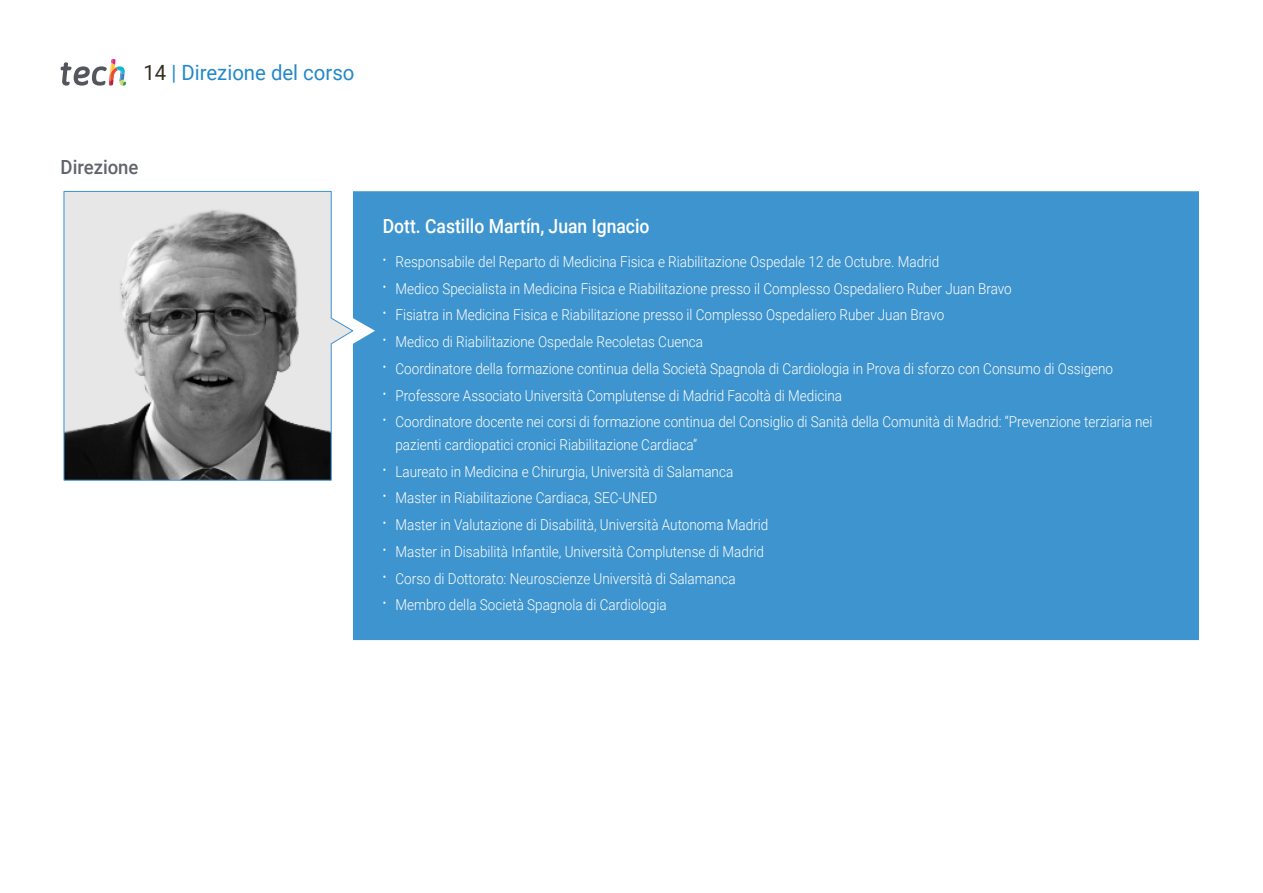
<style>
.page{position:relative;width:1263px;height:893px;background:#fff}
.page>*{position:absolute;margin:0;border:0;box-sizing:border-box;transform-origin:0 0}
.t1{font:21px "Roboto";color:#2488c9}
.t2{font:500 19.5px "Roboto";color:#fff;scale:.9 1}
.t3{font:500 19.5px "Roboto";color:#61646a;scale:.95 1}
.t4{font:300 15px/22.5px "Roboto";color:#fff;scale:.9 1}
.s1{color:#312e20}
</style>
<div class="page">
<svg style="left:61px;top:59px;width:65px;height:27px"></svg>
<div style="left:353px;top:191px;width:846px;height:449px;background:#3e94ce"></div>
<svg style="left:64px;top:191px;width:289px;height:290px;background:#9fa0a1"></svg>
<h1 class="t1" style="left:144px;top:57px;width:213px"><span class="s1">14</span> | Direzione del corso</h1>
<h2 class="t3" style="left:61px;top:154px;width:84px">Direzione</h2>
<h2 class="t2" style="left:383px;top:212px;width:298px">Dott. Castillo Martín, Juan Ignacio</h2>
<p class="t4" style="left:383px;top:250px;width:620px"><sup>•</sup> Responsabile del Reparto di Medicina Fisica e Riabilitazione Ospedale 12 de Octubre. Madrid</p>
<p class="t4" style="left:383px;top:276px;width:700px"><sup>•</sup> Medico Specialista in Medicina Fisica e Riabilitazione presso il Complesso Ospedaliero Ruber Juan Bravo</p>
<p class="t4" style="left:383px;top:303px;width:625px"><sup>•</sup> Fisiatra in Medicina Fisica e Riabilitazione presso il Complesso Ospedaliero Ruber Juan Bravo</p>
<p class="t4" style="left:383px;top:330px;width:357px"><sup>•</sup> Medico di Riabilitazione Ospedale Recoletas Cuenca</p>
<p class="t4" style="left:383px;top:357px;width:813px"><sup>•</sup> Coordinatore della formazione continua della Società Spagnola di Cardiologia in Prova di sforzo con Consumo di Ossigeno</p>
<p class="t4" style="left:383px;top:383px;width:512px"><sup>•</sup> Professore Associato Università Complutense di Madrid Facoltà di Medicina</p>
<p class="t4" style="left:395px;top:410px;width:842px;text-indent:-13px"><sup>•</sup> Coordinatore docente nei corsi di formazione continua del Consiglio di Sanità della Comunità di Madrid: “Prevenzione terziaria nei pazienti cardiopatici cronici Riabilitazione Cardiaca”</p>
<p class="t4" style="left:383px;top:459px;width:391px"><sup>•</sup> Laureato in Medicina e Chirurgia, Università di Salamanca</p>
<p class="t4" style="left:383px;top:486px;width:307px"><sup>•</sup> Master in Riabilitazione Cardiaca, SEC-UNED</p>
<p class="t4" style="left:383px;top:513px;width:430px"><sup>•</sup> Master in Valutazione di Disabilità, Università Autonoma Madrid</p>
<p class="t4" style="left:383px;top:540px;width:425px"><sup>•</sup> Master in Disabilità Infantile, Università Complutense di Madrid</p>
<p class="t4" style="left:383px;top:566px;width:394px"><sup>•</sup> Corso di Dottorato: Neuroscienze Università di Salamanca</p>
<p class="t4" style="left:383px;top:593px;width:317px"><sup>•</sup> Membro della Società Spagnola di Cardiologia</p>
</div>
